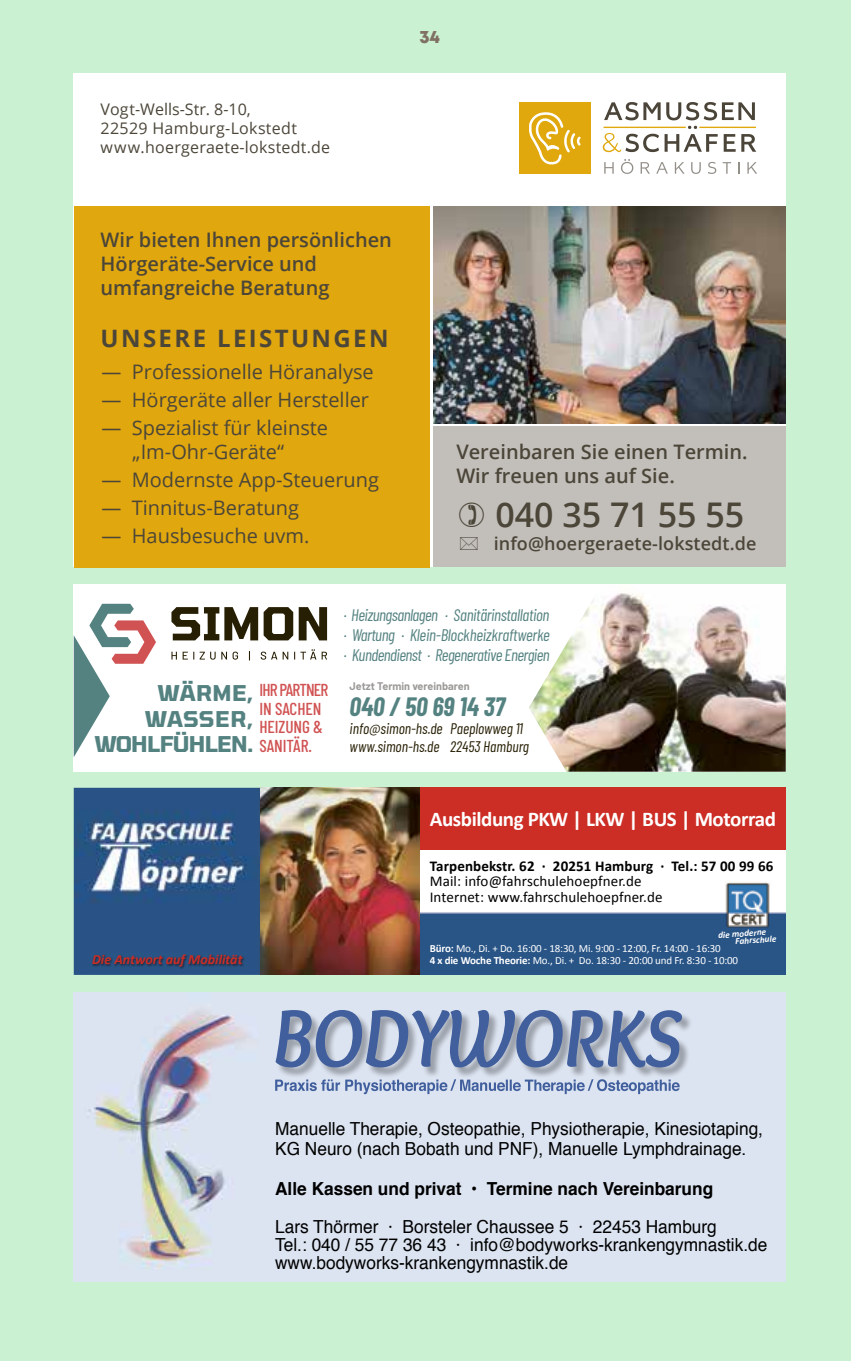
<style>
.page{position:relative;width:851px;height:1361px;background:#fff}
.page>*{position:absolute;margin:0;border:0;box-sizing:border-box;transform-origin:0 0}
.t1{font:600 34px "Open Sans";color:#4c4639}
.t2{font:italic 700 26px "Barlow Condensed";color:#548281}
.t3{font:700 24px "Open Sans";letter-spacing:.1em;color:#4c4639}
.t4{font:700 21.6px/26px "Tomorrow";letter-spacing:-.015em;color:#548281;text-align:right}
.t5{font:700 21px "Calibri";letter-spacing:-.02em;color:#fff}
.t6{font:20px/24px "Open Sans";color:#4c4639}
.t7{font:600 20px/24px "Open Sans";color:#4c4639}
.t8{font:18px/18px "Helvetica";color:#000;scale:.96 1}
.t9{font:700 18px "Helvetica";color:#000;scale:.96 1}
.t10{font:600 18px "Open Sans";letter-spacing:.005em;color:#4c4639}
.t11{font:800 18px "Mont";color:#807063}
.t12{font:500 17.2px/18.6px "Barlow Condensed";letter-spacing:-.01em;color:#d15252}
.t13{font:italic 16.8px/20px "Barlow Condensed";letter-spacing:-.03em;color:#548281;text-align:justify}
.t14{font:16px/19px "Open Sans";letter-spacing:.015em;color:#4c4639}
.t15{font:italic 15.2px/18.4px "Barlow Condensed";color:#271f04}
.t16{font:15px/15.6px "Calibri";letter-spacing:.01em;color:#000}
.t17{font:700 15px "Calibri";letter-spacing:.01em;color:#000}
.t18{font:italic 700 14px "Calibri";color:#cc2d25}
.t19{font:11px/12px "Calibri";letter-spacing:-.015em;color:#fff}
.t20{font:700 10.8px "Barlow";color:#9c9a98}
.t21{font:italic 700 9.2px/7.6px "Calibri";color:#fff}
.s1{font-weight:700}
</style>
<div class="page">
<div style="left:0;top:0;width:850px;height:1361px;background:#caf1d2"></div>
<div style="left:74px;top:584px;width:711px;height:187px;background:#fff"></div>
<svg style="left:171px;top:607px;width:156px;height:33px"></svg>
<svg style="left:171px;top:652px;width:6px;height:7px"></svg>
<svg style="left:183px;top:652px;width:11px;height:7px"></svg>
<svg style="left:200px;top:652px;width:15px;height:7px"></svg>
<svg style="left:221px;top:651px;width:17px;height:8px"></svg>
<svg style="left:261px;top:651px;width:27px;height:8px"></svg>
<svg style="left:294px;top:649px;width:33px;height:10px"></svg>
<img style="left:529px;top:593px;width:256px;height:178px">
<svg style="left:74px;top:604px;width:82px;height:153px"></svg>
<div style="left:74px;top:74px;width:711px;height:493px;background:#fff"></div>
<img style="left:433px;top:206px;width:352px;height:217px">
<div style="left:74px;top:206px;width:355px;height:361px;background:#e0a70e"></div>
<div style="left:433px;top:426px;width:352px;height:141px;background:#c2bfbb"></div>
<div style="left:519px;top:103px;width:71px;height:71px;background:#e0a80d"></div>
<svg style="left:529px;top:112px;width:51px;height:52px"></svg>
<svg style="left:604px;top:102px;width:56px;height:18px"></svg>
<svg style="left:666px;top:102px;width:88px;height:18px"></svg>
<svg style="left:604px;top:162px;width:9px;height:12px"></svg>
<svg style="left:621px;top:159px;width:12px;height:15px"></svg>
<svg style="left:640px;top:162px;width:9px;height:12px"></svg>
<svg style="left:656px;top:162px;width:11px;height:12px"></svg>
<svg style="left:674px;top:162px;width:10px;height:12px"></svg>
<svg style="left:691px;top:162px;width:9px;height:12px"></svg>
<svg style="left:708px;top:162px;width:8px;height:12px"></svg>
<svg style="left:722px;top:162px;width:9px;height:12px"></svg>
<svg style="left:738px;top:162px;width:1px;height:12px"></svg>
<svg style="left:747px;top:162px;width:10px;height:12px"></svg>
<svg style="left:602px;top:126px;width:154px;height:26px"></svg>
<div style="left:420px;top:788px;width:365px;height:62px;background:#cc2d25"></div>
<div style="left:420px;top:850px;width:365px;height:125px;background:#fff"></div>
<img style="left:420px;top:882px;width:365px;height:93px">
<img style="left:74px;top:788px;width:346px;height:187px">
<img style="left:92px;top:953px;width:153px;height:15px">
<img style="left:74px;top:992px;width:711px;height:289px">
<div style="left:277px;top:1011px;width:415px;height:67px;background:#000;opacity:.3"></div>
<svg style="left:275px;top:1010px;width:407px;height:57px;background:#8b9cbd"></svg>
<svg style="left:275px;top:1079px;width:404px;height:15px;background:#a9b8d5"></svg>
<p class="t14" style="left:101px;top:99px;width:231px">Vogt-Wells-Str. 8-10,<br>22529 Hamburg-Lokstedt www.hoergeraete-lokstedt.de</p>
<p class="t11" style="left:419px;top:25px;width:22px">34</p>
<p class="t7" style="left:101px;top:227px;width:293px">Wir bieten Ihnen persönlichen<br>Hörgeräte-Service und umfangreiche Beratung</p>
<h3 class="t3" style="left:101px;top:321px;width:289px">UNSERE LEISTUNGEN</h3>
<p class="t6" style="left:101px;top:359px;width:274px">— Professionelle Höranalyse</p>
<p class="t6" style="left:101px;top:387px;width:269px">— Hörgeräte aller Hersteller</p>
<p class="t6" style="left:133px;top:415px;width:197px;text-indent:-31px">— Spezialist für kleinste „Im-Ohr-Geräte“</p>
<p class="t6" style="left:101px;top:467px;width:279px">— Modernste App-Steuerung</p>
<p class="t6" style="left:101px;top:495px;width:199px">— Tinnitus-Beratung</p>
<p class="t6" style="left:101px;top:523px;width:209px">— Hausbesuche uvm.</p>
<p class="t7" style="left:456px;top:439px;width:293px">Vereinbaren Sie einen Termin.<br>Wir freuen uns auf Sie.</p>
<h1 class="t1" style="left:495px;top:491px;width:250px">040 35 71 55 55</h1>
<p class="t10" style="left:493px;top:531px;width:264px">info@hoergeraete-lokstedt.de</p>
<p class="t13" style="left:343px;top:603px;width:208px">· Heizungsanlagen · Sanitärinstallation · Wartung · Klein-Blockheizkraftwerke · Kundendienst · Regenerative Energien</p>
<p class="t4" style="left:95px;top:677px;width:160px">WÄRME,<br>WASSER,<br>WOHLFÜHLEN.</p>
<p class="t12" style="left:259px;top:679px;width:70px">IHR PARTNER<br>IN SACHEN<br>HEIZUNG &amp;<br>SANITÄR.</p>
<p class="t20" style="left:349px;top:678px;width:121px">Jetzt Termin vereinbaren</p>
<h2 class="t2" style="left:349px;top:688px;width:157px">040 / 50 69 14 37</h2>
<p class="t15" style="left:450px;top:718px;width:80px">Paeplowweg 11<br>22453 Hamburg</p>
<p class="t15" style="left:349px;top:718px;width:94px">info@simon-hs.de www.simon-hs.de</p>
<p class="t18" style="left:92px;top:950px;width:152px">Die Antwort auf Mobilität</p>
<p class="t5" style="left:429px;top:806px;width:347px">Ausbildung PKW | LKW | BUS | Motorrad</p>
<p class="t17" style="left:429px;top:856px;width:345px">Tarpenbekstr. 62 · 20251 Hamburg · Tel.: 57 00 99 66</p>
<p class="t16" style="left:429px;top:873px;width:234px">Mail: info@fahrschulehoepfner.de<br>Internet: www.fahrschulehoepfner.de</p>
<p class="t21" style="left:734px;top:930px;width:43px;text-indent:-17px;rotate:-4deg">die moderne<br>Fahrschule</p>
<p class="t19" style="left:429px;top:942px;width:310px"><span class="s1">Büro:</span> Mo., Di. + Do. 16:00 - 18:30, Mi. 9:00 - 12:00, Fr. 14:00 - 16:30<br><span class="s1">4 x die Woche Theorie:</span> Mo., Di. + Do. 18:30 - 20:00 und Fr. 8:30 - 10:00</p>
<p class="t8" style="left:275px;top:1119px;width:509px;line-height:20px">Manuelle Therapie, Osteopathie, Physiotherapie, Kinesiotaping,<br>KG Neuro (nach Bobath und PNF), Manuelle Lymphdrainage.</p>
<p class="t9" style="left:275px;top:1174px;width:458px">Alle Kassen und privat • Termine nach Vereinbarung</p>
<p class="t8" style="left:275px;top:1218px;width:514px">Lars Thörmer · Borsteler Chaussee 5 · 22453 Hamburg<br>Tel.: 040 / 55 77 36 43 · info@bodyworks-krankengymnastik.de www.bodyworks-krankengymnastik.de</p>
</div>
